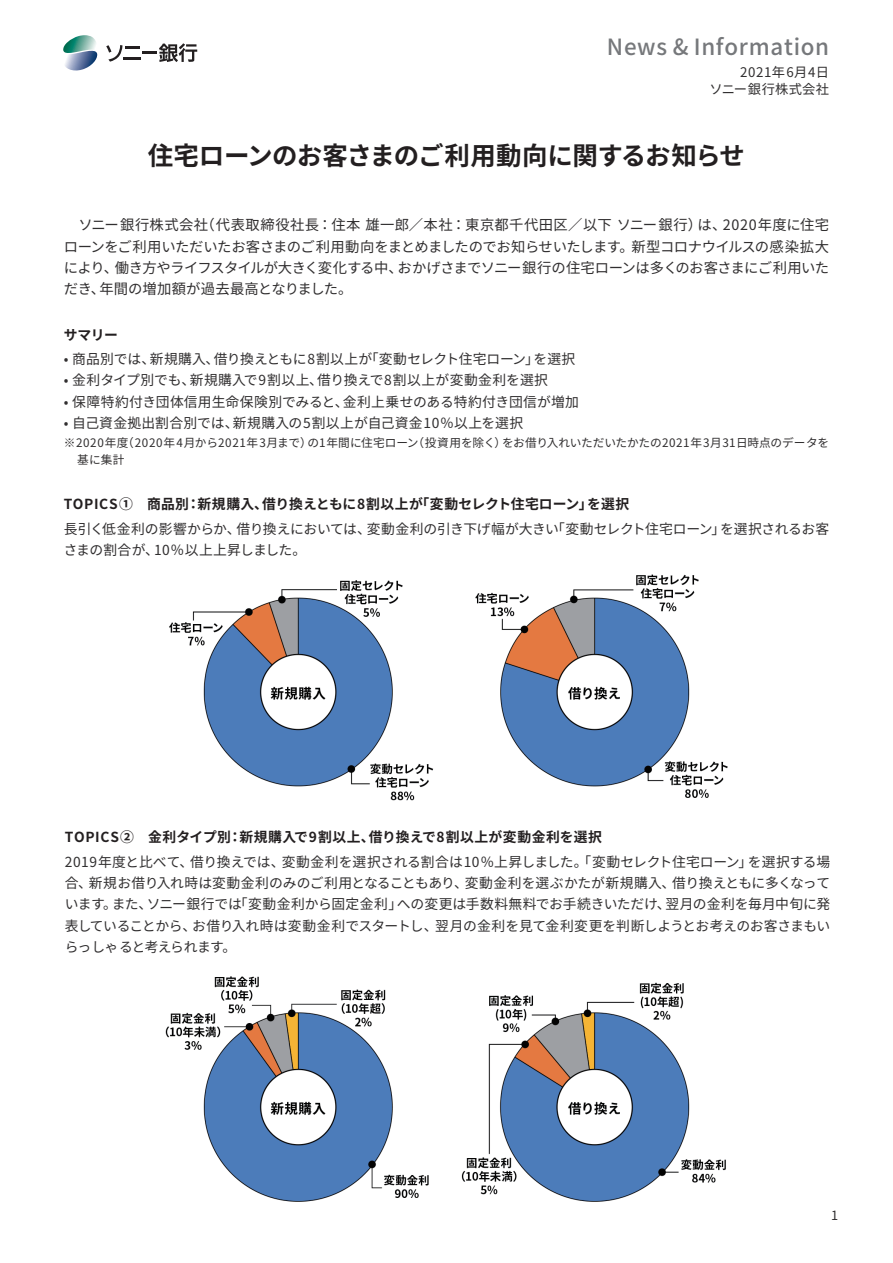
<style>
.page{position:relative;width:893px;height:1263px;background:#fff}
.page>*{position:absolute;margin:0;border:0;box-sizing:border-box;transform-origin:0 0}
.t1{font:700 25.5px "Noto Sans CJ Kjp";letter-spacing:-.02em;color:#231f20}
.t2{font:500 22.35px "Noto Sans CJ Kjp";letter-spacing:.03em;color:#76787b}
.t3{font:14.4px/21.3px "Noto Sans CJ Kjp";letter-spacing:-.035em;color:#312f30}
.t4{font:14.4px "Noto Sans CJ Kjp";letter-spacing:.03em;color:#312f30}
.t5{font:14.4px/21.3px "Noto Sans CJ Kjp";letter-spacing:-.015em;color:#312f30}
.t6{font:14.4px "Noto Sans CJ Kjp";letter-spacing:-.04em;color:#312f30}
.t7{font:14.4px "Noto Sans CJ Kjp";letter-spacing:.025em;color:#312f30}
.t8{font:13.8px/21.3px "Noto Sans CJ Kjp";letter-spacing:-.005em;color:#312f30}
.t9{font:700 13.8px "Noto Sans CJ Kjp";letter-spacing:.03em;color:#231f20}
.t10{font:13.8px/21.3px "Noto Sans CJ Kjp";letter-spacing:.02em;color:#312f30}
.t11{font:13.8px "Noto Sans CJ Kjp";letter-spacing:-.025em;color:#312f30}
.t12{font:13.8px "Noto Sans CJ Kjp";letter-spacing:.015em;color:#312f30}
.t13{font:13.8px/21.3px "Noto Sans CJ Kjp";letter-spacing:-.055em;color:#312f30}
.t14{font:13.8px "Noto Sans CJ Kjp";letter-spacing:.025em;color:#312f30}
.t15{font:13.8px "Noto Sans CJ Kjp";letter-spacing:.03em;color:#312f30}
.t16{font:700 13.8px "Noto Sans CJ Kjp";color:#231f20}
.t17{font:700 13.8px "Noto Sans CJ Kjp";letter-spacing:.01em;color:#231f20}
.t18{font:13.8px "Noto Sans CJ Kjp";letter-spacing:-.045em;color:#312f30}
.t19{font:13.8px "Noto Sans CJ Kjp";letter-spacing:.035em;color:#312f30}
.t20{font:13.8px "Noto Sans CJ Kjp";letter-spacing:-.035em;color:#312f30}
.t21{font:13.8px "Noto Sans CJ Kjp";letter-spacing:-.03em;color:#312f30}
.t22{font:13.35px/17px "Noto Sans CJ Kjp";letter-spacing:.035em;color:#312f30;text-align:right}
.t23{font:12.75px "Noto Sans CJ Kjp";color:#312f30}
.t24{font:11.7px "Noto Sans CJ Kjp";letter-spacing:.01em;color:#312f30}
.t25{font:11.7px "Noto Sans CJ Kjp";letter-spacing:.05em;color:#312f30}
.t26{font:11.7px/17px "Noto Sans CJ Kjp";letter-spacing:.04em;color:#312f30}
</style>
<div class="page">
<img style="left:165px;top:976px;width:561px;height:226px">
<img style="left:169px;top:574px;width:559px;height:227px">
<svg style="left:63px;top:35px;width:35px;height:36px"></svg>
<svg style="left:106px;top:43px;width:91px;height:19px"></svg>
<h2 class="t2" style="left:607px;top:35px;width:224px">News &amp; Information</h2>
<p class="t22" style="left:710px;top:64px;width:121px">2021年 月6 日4<br>ソニー銀行株式会社</p>
<h1 class="t1" style="left:148px;top:141px;width:599px">住宅ローンのお客さまのご利用動向に関するお知らせ</h1>
<p class="t4" style="left:201px;top:217px;width:503px">（代表取締役社長：住本雄一郎／本社：東京都千代田区／以下ソニー銀行）</p>
<p class="t4" style="left:723px;top:217px;width:108px">2020年度に住宅</p>
<p class="t7" style="left:64px;top:217px;width:146px">　ソニー銀行株式会社</p>
<p class="t5" style="left:697px;top:215px;width:30px">は、</p>
<p class="t3" style="left:398px;top:236px;width:433px;text-indent:-334px">ローンをご利用いただいたお客さまのご利用動向をまとめましたのでお知らせいたします。<br>おかげさまでソニー銀行の住宅ローンは多くのお客さまにご利用いた</p>
<p class="t5" style="left:631px;top:236px;width:199px">新型コロナウイルスの感染拡大</p>
<p class="t6" style="left:115px;top:260px;width:290px">働き方やライフスタイルが大きく変化する中、</p>
<p class="t5" style="left:99px;top:257px;width:255px;text-indent:-36px">により、<br>年間の増加額が過去最高となりました。</p>
<p class="t5" style="left:64px;top:279px;width:43px">だき、</p>
<p class="t9" style="left:64px;top:327px;width:56px">サマリー</p>
<p class="t8" style="left:214px;top:349px;width:160px">借り換えともに8割以上が</p>
<p class="t8" style="left:365px;top:349px;width:176px">「変動セレクト住宅ローン」</p>
<p class="t8" style="left:64px;top:349px;width:93px">• 商品別では、</p>
<p class="t8" style="left:150px;top:349px;width:71px">新規購入、</p>
<p class="t8" style="left:534px;top:349px;width:43px">を選択</p>
<p class="t14" style="left:317px;top:372px;width:232px">借り換えで8割以上が変動金利を選択</p>
<p class="t8" style="left:64px;top:370px;width:133px">• 金利タイプ別でも、</p>
<p class="t19" style="left:190px;top:372px;width:135px">新規購入で9割以上、</p>
<p class="t12" style="left:343px;top:394px;width:237px">金利上乗せのある特約付き団信が増加</p>
<p class="t10" style="left:233px;top:391px;width:292px;text-indent:-169px">• 保障特約付き団体信用生命保険別でみると、<br>新規購入の5割以上が自己資金10％以上を選択</p>
<p class="t8" style="left:64px;top:412px;width:176px">• 自己資金拠出割合別では、</p>
<p class="t25" style="left:122px;top:436px;width:191px">（2020年4月から2021年3月まで）</p>
<p class="t24" style="left:412px;top:436px;width:95px">（投資用を除く）</p>
<p class="t24" style="left:502px;top:436px;width:328px">をお借り入れいただいたかたの2021年 月3 31日時点のデータを</p>
<p class="t26" style="left:77px;top:435px;width:53px;text-indent:-14px">※2020年度基に集計</p>
<p class="t24" style="left:308px;top:436px;width:113px">の1年間に住宅ローン</p>
<p class="t17" style="left:262px;top:496px;width:162px">借り換えともに8割以上が</p>
<p class="t9" style="left:64px;top:496px;width:127px">TOPICS①　商品別</p>
<p class="t16" style="left:415px;top:496px;width:179px">「変動セレクト住宅ローン」</p>
<p class="t9" style="left:198px;top:496px;width:72px">新規購入、</p>
<p class="t9" style="left:587px;top:496px;width:44px">を選択</p>
<p class="t9" style="left:186px;top:496px;width:15px">：</p>
<p class="t8" style="left:367px;top:518px;width:194px">変動金利の引き下げ幅が大きい</p>
<p class="t8" style="left:551px;top:518px;width:176px">「変動セレクト住宅ローン」</p>
<p class="t8" style="left:154px;top:518px;width:154px;text-indent:-90px">長引く低金利の影響からか、<br>10％以上上昇しました。</p>
<p class="t20" style="left:236px;top:521px;width:136px">借り換えにおいては、</p>
<p class="t21" style="left:720px;top:521px;width:111px">を選択されるお客</p>
<p class="t8" style="left:64px;top:539px;width:97px">さまの割合が、</p>
<p class="t9" style="left:369px;top:829px;width:235px">借り換えで8割以上が変動金利を選択</p>
<p class="t9" style="left:65px;top:829px;width:168px">TOPICS②　金利タイプ別</p>
<p class="t9" style="left:240px;top:829px;width:136px">新規購入で9割以上、</p>
<p class="t9" style="left:228px;top:829px;width:15px">：</p>
<p class="t8" style="left:282px;top:851px;width:472px">変動金利を選択される割合は10％上昇しました。「変動セレクト住宅ローン」</p>
<p class="t12" style="left:65px;top:854px;width:130px">2019年度と比べて、</p>
<p class="t8" style="left:190px;top:851px;width:96px">借り換えでは、</p>
<p class="t8" style="left:748px;top:851px;width:84px">を選択する場</p>
<p class="t15" style="left:465px;top:875px;width:212px">変動金利を選ぶかたが新規購入、</p>
<p class="t8" style="left:89px;top:873px;width:380px">新規お借り入れ時は変動金利のみのご利用となることもあり、</p>
<p class="t18" style="left:672px;top:875px;width:160px">借り換えともに多くなって</p>
<p class="t8" style="left:65px;top:873px;width:29px">合、</p>
<p class="t10" style="left:234px;top:894px;width:170px">「変動金利から固定金利」</p>
<p class="t8" style="left:665px;top:894px;width:166px">翌月の金利を毎月中旬に発</p>
<p class="t8" style="left:147px;top:894px;width:97px">ソニー銀行では</p>
<p class="t8" style="left:397px;top:894px;width:275px">への変更は手数料無料でお手続きいただけ、</p>
<p class="t8" style="left:112px;top:894px;width:42px">また、</p>
<p class="t8" style="left:65px;top:894px;width:54px">います。</p>
<p class="t8" style="left:192px;top:915px;width:247px">お借り入れ時は変動金利でスタートし、</p>
<p class="t11" style="left:435px;top:918px;width:397px">翌月の金利を見て金利変更を判断しようとお考えのお客さまもい</p>
<p class="t13" style="left:65px;top:915px;width:173px">表していることから、<br>らっしゃると考えられます。</p>
<p class="t23" style="left:831px;top:1208px;width:9px">1</p>
</div>
